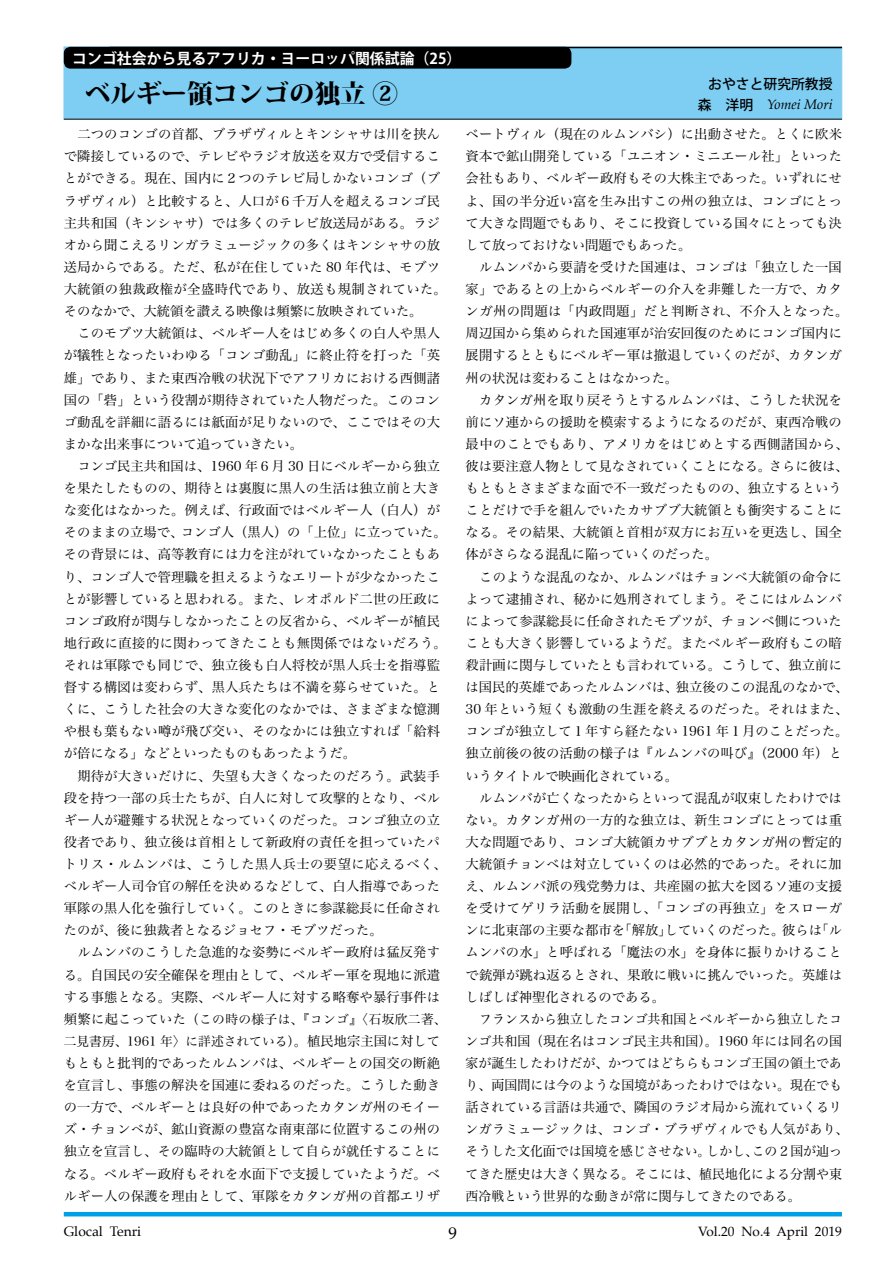
<style>
.page{position:relative;width:893px;height:1263px;background:#fff}
.page>*{position:absolute;margin:0;border:0;box-sizing:border-box;transform-origin:0 0}
.t1{font:800 25.5px "Koz Min Pro";color:#000}
.t2{font:16.95px "Palatino";color:#000}
.t3{font:700 14.85px "Koz Go Pro";color:#fff}
.t4{font:italic 13.8px "Palatino";color:#000}
.t5{font:13.8px "Palatino";color:#000}
.t6{font:500 13.8px "Koz Go Pro";color:#000}
.t7{font:13.5px "Palatino";color:#000}
.t8{font:13.35px/22px "Hira Min Pro W3";letter-spacing:.01em;color:#000}
.t9{font:12.75px/22px "Hira Min Pro W3";color:#000}
.s1{font-family:"Koz Go Pro";font-weight:500;font-style:normal}
.s2{font-size:13.35px}
</style>
<div class="page">
<hr style="left:64px;top:1212px;width:778px;height:4px;background:#00a0e9">
<div style="left:64px;top:47px;width:778px;height:72px;background:#7ecef4;border:1px solid #7ecef4"></div>
<hr style="left:64px;top:119px;width:778px;height:1px;background:#000">
<hr style="left:109px;top:47px;width:733px;height:1px;background:#000">
<div style="left:64px;top:47px;width:507px;height:22px;background:#000;border-radius:7px"></div>
<p class="t3" style="left:72px;top:49px;width:391px">コンゴ社会から見るアフリカ・ヨーロッパ関係試論（25）</p>
<h1 class="t1" style="left:85px;top:75px;width:314px">ベルギー領コンゴの独立 ②</h1>
<p class="t6" style="left:708px;top:75px;width:126px">おやさと研究所教授</p>
<p class="t4" style="left:698px;top:93px;width:136px"><span class="s1">森　洋明　</span>Yomei Mori</p>
<p class="t8" style="left:64px;top:122px;width:385px;text-indent:14px">二つのコンゴの首都、ブラザヴィルとキンシャサは川を挟んで隣接しているので、テレビやラジオ放送を双方で受信することができる。現在、国内に２つのテレビ局しかないコンゴ（ブラザヴィル）と比較すると、人口が６千万人を超えるコンゴ民主共和国（キンシャサ）では多くのテレビ放送局がある。ラジオから聞こえるリンガラミュージックの多くはキンシャサの放送局からである。ただ、私が在住していた 80 年代は、モブツ大統領の独裁政権が全盛時代であり、放送も規制されていた。そのなかで、大統領を讃える映像は頻繁に放映されていた。</p>
<p class="t8" style="left:64px;top:321px;width:378px;text-align:justify;text-indent:14px">このモブツ大統領は、ベルギー人をはじめ多くの白人や黒人が犠牲となったいわゆる「コンゴ動乱」に終止符を打った「英雄」であり、また東西冷戦の状況下でアフリカにおける西側諸国の「砦」という役割が期待されていた人物だった。このコンゴ動乱を詳細に語るには紙面が足りないので、ここではその大まかな出来事について追っていきたい。</p>
<p class="t8" style="left:64px;top:454px;width:384px;text-indent:14px">コンゴ民主共和国は、1960 年６月 30 日にベルギーから独立を果たしたものの、期待とは裏腹に黒人の生活は独立前と大きな変化はなかった。例えば、行政面ではベルギー人（白人）がそのままの立場で、コンゴ人（黒人）の「上位」に立っていた。その背景には、高等教育には力を注がれていなかったこともあり、コンゴ人で管理職を担えるようなエリートが少なかったことが影響していると思われる。また、レオポルド二世の圧政にコンゴ政府が関与しなかったことの反省から、ベルギーが植民地行政に直接的に関わってきたことも無関係ではないだろう。それは軍隊でも同じで、独立後も白人将校が黒人兵士を指導監督する構図は変わらず、黒人兵たちは不満を募らせていた。とくに、こうした社会の大きな変化のなかでは、さまざまな憶測や根も葉もない噂が飛び交い、そのなかには独立すれば「給料が倍になる」などといったものもあったようだ。</p>
<p class="t8" style="left:64px;top:763px;width:384px;text-indent:14px">期待が大きいだけに、失望も大きくなったのだろう。武装手段を持つ一部の兵士たちが、白人に対して攻撃的となり、ベルギー人が避難する状況となっていくのだった。コンゴ独立の立役者であり、独立後は首相として新政府の責任を担っていたパトリス・ルムンバは、こうした黒人兵士の要望に応えるべく、ベルギー人司令官の解任を決めるなどして、白人指導であった軍隊の黒人化を強行していく。このときに参謀総長に任命されたのが、後に独裁者となるジョセフ・モブツだった。</p>
<p class="t8" style="left:64px;top:940px;width:378px;text-align:justify;text-indent:14px">ルムンバのこうした急進的な姿勢にベルギー政府は猛反発する。自国民の安全確保を理由として、ベルギー軍を現地に派遣する事態となる。実際、ベルギー人に対する略奪や暴行事件は</p>
<p class="t9" style="left:64px;top:1006px;width:384px"><span class="s2">頻繁に起こっていた</span>（この時の様子は、『コンゴ』〈石坂欣二著、二見書房、1961 年〉に詳述されている）<span class="s2">。植民地宗主国に対して</span></p>
<p class="t8" style="left:64px;top:1051px;width:378px;text-align:justify">もともと批判的であったルムンバは、ベルギーとの国交の断絶を宣言し、事態の解決を国連に委ねるのだった。こうした動きの一方で、ベルギーとは良好の仲であったカタンガ州のモイーズ・チョンベが、鉱山資源の豊富な南東部に位置するこの州の独立を宣言し、その臨時の大統領として自らが就任することになる。ベルギー政府もそれを水面下で支援していたようだ。ベルギー人の保護を理由として、軍隊をカタンガ州の首都エリザ</p>
<p class="t8" style="left:466px;top:122px;width:378px;text-align:justify">ベートヴィル（現在のルムンバシ）に出動させた。とくに欧米資本で鉱山開発している「ユニオン・ミニエール社」といった会社もあり、ベルギー政府もその大株主であった。いずれにせよ、国の半分近い富を生み出すこの州の独立は、コンゴにとって大きな問題でもあり、そこに投資している国々にとっても決して放っておけない問題でもあった。</p>
<p class="t8" style="left:466px;top:255px;width:384px;text-indent:14px">ルムンバから要請を受けた国連は、コンゴは「独立した一国家」であるとの上からベルギーの介入を非難した一方で、カタンガ州の問題は「内政問題」だと判断され、不介入となった。周辺国から集められた国連軍が治安回復のためにコンゴ国内に展開するとともにベルギー軍は撤退していくのだが、カタンガ州の状況は変わることはなかった。</p>
<p class="t8" style="left:466px;top:387px;width:385px;text-indent:14px">カタンガ州を取り戻そうとするルムンバは、こうした状況を前にソ連からの援助を模索するようになるのだが、東西冷戦の最中のことでもあり、アメリカをはじめとする西側諸国から、彼は要注意人物として見なされていくことになる。さらに彼は、もともとさまざまな面で不一致だったものの、独立するということだけで手を組んでいたカサブブ大統領とも衝突することになる。その結果、大統領と首相が双方にお互いを更迭し、国全体がさらなる混乱に陥っていくのだった。</p>
<p class="t8" style="left:466px;top:564px;width:384px;text-indent:14px">このような混乱のなか、ルムンバはチョンベ大統領の命令によって逮捕され、秘かに処刑されてしまう。そこにはルムンバによって参謀総長に任命されたモブツが、チョンベ側についたことも大きく影響しているようだ。またベルギー政府もこの暗殺計画に関与していたとも言われている。こうして、独立前には国民的英雄であったルムンバは、独立後のこの混乱のなかで、<br>30 年という短くも激動の生涯を終えるのだった。それはまた、コンゴが独立して１年すら経たない 1961 年１月のことだった。独立前後の彼の活動の様子は『ルムンバの叫び』（2000 年）というタイトルで映画化されている。</p>
<p class="t8" style="left:466px;top:785px;width:378px;text-align:justify;text-indent:14px">ルムンバが亡くなったからといって混乱が収束したわけではない。カタンガ州の一方的な独立は、新生コンゴにとっては重大な問題であり、コンゴ大統領カサブブとカタンガ州の暫定的大統領チョンベは対立していくのは必然的であった。それに加え、ルムンバ派の残党勢力は、共産園の拡大を図るソ連の支援を受けてゲリラ活動を展開し、「コンゴの再独立」をスローガンに北東部の主要な都市を「解放」していくのだった。彼らは「ルムンバの水」と呼ばれる「魔法の水」を身体に振りかけることで銃弾が跳ね返るとされ、果敢に戦いに挑んでいった。英雄はしばしば神聖化されるのである。</p>
<p class="t8" style="left:466px;top:1006px;width:384px;text-indent:14px">フランスから独立したコンゴ共和国とベルギーから独立したコンゴ共和国（現在名はコンゴ民主共和国）。1960 年には同名の国家が誕生したわけだが、かつてはどちらもコンゴ王国の領土であり、両国間には今のような国境があったわけではない。現在でも話されている言語は共通で、隣国のラジオ局から流れていくるリンガラミュージックは、コンゴ・ブラザヴィルでも人気があり、そうした文化面では国境を感じさせない。しかし、この２国が辿ってきた歴史は大きく異なる。そこには、植民地化による分割や東西冷戦という世界的な動きが常に関与してきたのである。</p>
<p class="t5" style="left:64px;top:1220px;width:79px">Glocal Tenri</p>
<p class="t2" style="left:449px;top:1219px;width:10px">9</p>
<p class="t7" style="left:698px;top:1220px;width:145px">Vol.20 No.4 April 2019</p>
</div>
